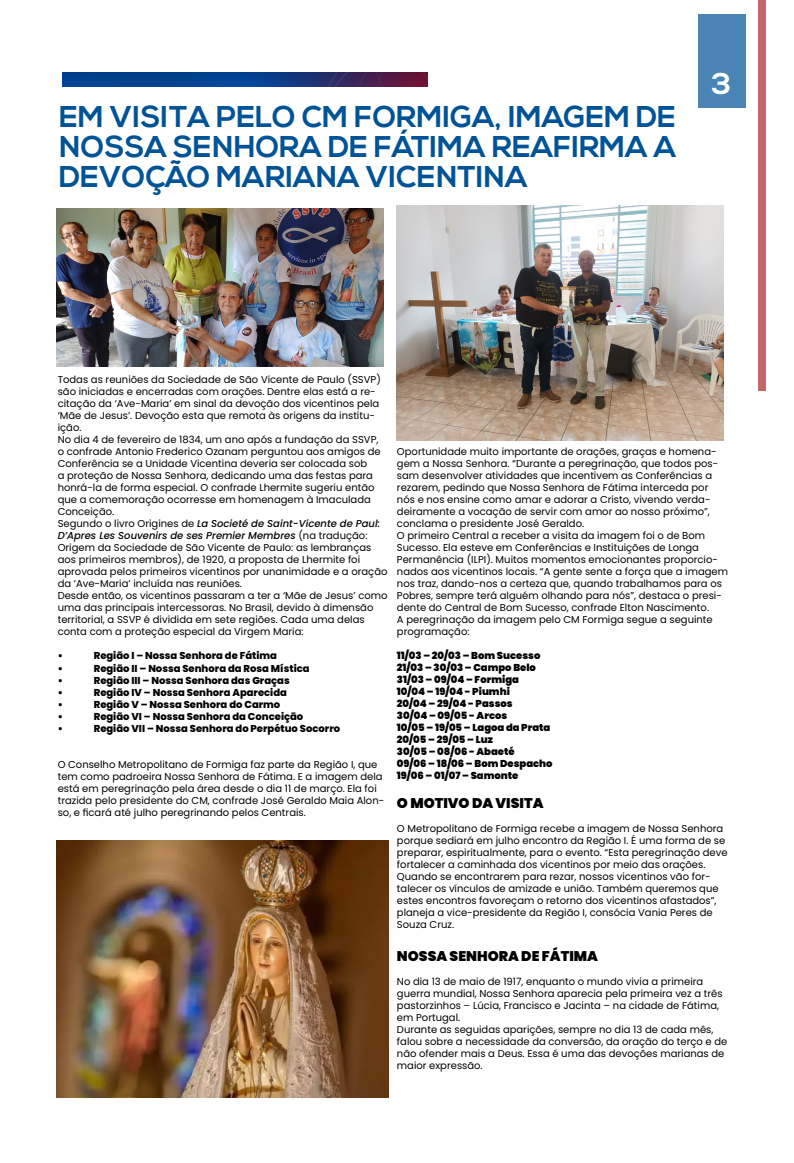
<style>
.page{position:relative;width:794px;height:1163px;background:#fff}
.page>*{position:absolute;margin:0;border:0;box-sizing:border-box;transform-origin:0 0}
.t1{font:700 30px/30px "Nexa";color:#005396;text-align:justify}
.t2{font:700 30px "Nexa";color:#fff}
.t3{font:900 14px "Poppins";color:#000}
.t4{font:10px/12px "Poppins";color:#000}
.t5{font:800 10px "Poppins";color:#000}
.t6{font:900 10px "Poppins";color:#000}
.s1{font-weight:500;font-style:italic}
</style>
<div class="page">
<div style="left:757px;top:0;width:8px;height:390px;background:#c4676c"></div>
<div style="left:698px;top:14px;width:47px;height:94px;background:#4a84b4"></div>
<img style="left:62px;top:72px;width:366px;height:14px">
<img style="left:57px;top:208px;width:326px;height:158px">
<img style="left:397px;top:206px;width:326px;height:234px">
<img style="left:57px;top:840px;width:331px;height:256px">
<p class="t1" style="left:59px;top:103px;width:619px">EM VISITA PELO CM FORMIGA, IMAGEM DE NOSSA SENHORA DE FÁTIMA REAFIRMA A DEVOÇÃO MARIANA VICENTINA</p>
<p class="t2" style="left:711px;top:66px;width:21px">3</p>
<p class="t4" style="left:58px;top:374px;width:325px">Todas as reuniões da Sociedade de São Vicente de Paulo (SSVP) são iniciadas e encerradas com orações. Dentre elas está a re&shy;citação da ‘Ave-Maria’ em sinal da devoção dos vicentinos pela ‘Mãe de Jesus’. Devoção esta que remota às origens da institu&shy;ição.</p>
<p class="t4" style="left:58px;top:434px;width:324px">No dia 4 de fevereiro de 1834, um ano após a fundação da SSVP, o confrade Antonio Frederico Ozanam perguntou aos amigos de Conferência se a Unidade Vicentina deveria ser colocada sob<br>a proteção de Nossa Senhora, dedicando uma das festas para honrá-la de forma especial. O confrade Lhermite sugeriu então que a comemoração ocorresse em homenagem à Imaculada Conceição.</p>
<p class="t4" style="left:58px;top:518px;width:331px">Segundo o livro Origines de <span class="s1">La Societé de Saint-Vicente de Paul:<br>D’Apres Les Souvenirs de ses Premier Membres</span> (na tradução:<br>Origem da Sociedade de São Vicente de Paulo: as lembranças aos primeiros membros), de 1920, a proposta de Lhermite foi aprovada pelos primeiros vicentinos por unanimidade e a oração da ‘Ave-Maria’ incluída nas reuniões.</p>
<p class="t4" style="left:58px;top:590px;width:331px">Desde então, os vicentinos passaram a ter a ‘Mãe de Jesus’ como uma das principais intercessoras. No Brasil, devido à dimensão territorial, a SSVP é dividida em sete regiões. Cada uma delas conta com a proteção especial da Virgem Maria:</p>
<p class="t5" style="left:58px;top:650px;width:7px">•</p>
<p class="t5" style="left:94px;top:650px;width:185px">Região I – Nossa Senhora de Fátima</p>
<p class="t5" style="left:58px;top:662px;width:7px">•</p>
<p class="t5" style="left:94px;top:662px;width:217px">Região II – Nossa Senhora da Rosa Mística</p>
<p class="t5" style="left:58px;top:674px;width:7px">•</p>
<p class="t5" style="left:94px;top:674px;width:197px">Região III – Nossa Senhora das Graças</p>
<p class="t5" style="left:58px;top:686px;width:7px">•</p>
<p class="t5" style="left:94px;top:686px;width:195px">Região IV – Nossa Senhora Aparecida</p>
<p class="t5" style="left:58px;top:698px;width:7px">•</p>
<p class="t5" style="left:94px;top:698px;width:188px">Região V – Nossa Senhora do Carmo</p>
<p class="t5" style="left:58px;top:710px;width:7px">•</p>
<p class="t5" style="left:94px;top:710px;width:211px">Região VI – Nossa Senhora da Conceição</p>
<p class="t5" style="left:58px;top:722px;width:7px">•</p>
<p class="t5" style="left:94px;top:722px;width:248px">Região VII – Nossa Senhora do Perpétuo Socorro</p>
<p class="t4" style="left:58px;top:758px;width:328px">O Conselho Metropolitano de Formiga faz parte da Região I, que tem como padroeira Nossa Senhora de Fátima. E a imagem dela está em peregrinação pela área desde o dia 11 de março. Ela foi trazida pelo presidente do CM, confrade José Geraldo Maia Alon&shy;so, e ficará até julho peregrinando pelos Centrais.</p>
<p class="t4" style="left:397px;top:445px;width:323px">Oportunidade muito importante de orações, graças e homena&shy;gem a Nossa Senhora. “Durante a peregrinação, que todos pos&shy;sam desenvolver atividades que incentivem as Conferências a rezarem, pedindo que Nossa Senhora de Fátima interceda por nós e nos ensine como amar e adorar a Cristo, vivendo verda&shy;deiramente a vocação de servir com amor ao nosso próximo”, conclama o presidente José Geraldo.</p>
<p class="t4" style="left:397px;top:529px;width:332px">O primeiro Central a receber a visita da imagem foi o de Bom Sucesso. Ela esteve em Conferências e Instituições de Longa Permanência (ILPI). Muitos momentos emocionantes proporcio&shy;nados aos vicentinos locais. “A gente sente a força que a imagem nos traz, dando-nos a certeza que, quando trabalhamos para os Pobres, sempre terá alguém olhando para nós”, destaca o presi&shy;dente do Central de Bom Sucesso, confrade Elton Nascimento.</p>
<p class="t4" style="left:397px;top:613px;width:317px">A peregrinação da imagem pelo CM Formiga segue a seguinte programação:</p>
<p class="t6" style="left:397px;top:649px;width:145px">11/03 – 20/03 – Bom Sucesso</p>
<p class="t6" style="left:397px;top:661px;width:140px">21/03 – 30/03 – Campo Belo</p>
<p class="t6" style="left:397px;top:673px;width:123px">31/03 – 09/04 – Formiga</p>
<p class="t6" style="left:397px;top:685px;width:114px">10/04 – 19/04 - Piumhi</p>
<p class="t6" style="left:397px;top:697px;width:117px">20/04 – 29/04 - Passos</p>
<p class="t6" style="left:397px;top:709px;width:112px">30/04 – 09/05 - Arcos</p>
<p class="t6" style="left:397px;top:721px;width:155px">10/05 – 19/05 – Lagoa da Prata</p>
<p class="t6" style="left:397px;top:733px;width:97px">20/05 – 29/05 – Luz</p>
<p class="t6" style="left:397px;top:745px;width:119px">30/05 – 08/06 - Abaeté</p>
<p class="t6" style="left:397px;top:757px;width:157px">09/06 – 18/06 – Bom Despacho</p>
<p class="t6" style="left:397px;top:769px;width:123px">19/06 – 01/07 – Samonte</p>
<p class="t3" style="left:397px;top:794px;width:148px">O MOTIVO DA VISITA</p>
<p class="t4" style="left:397px;top:822px;width:332px">O Metropolitano de Formiga recebe a imagem de Nossa Senhora porque sediará em julho encontro da Região I. É uma forma de se preparar, espiritualmente, para o evento. “Esta peregrinação deve fortalecer a caminhada dos vicentinos por meio das orações.<br>Quando se encontrarem para rezar, nossos vicentinos vão for&shy;talecer os vínculos de amizade e união. Também queremos que estes encontros favoreçam o retorno dos vicentinos afastados”, planeja a vice-presidente da Região I, consócia Vania Peres de Souza Cruz.</p>
<p class="t3" style="left:397px;top:948px;width:202px">NOSSA SENHORA DE FÁTIMA</p>
<p class="t4" style="left:397px;top:975px;width:327px">No dia 13 de maio de 1917, enquanto o mundo vivia a primeira guerra mundial, Nossa Senhora aparecia pela primeira vez a três pastorzinhos – Lúcia, Francisco e Jacinta – na cidade de Fátima, em Portugal.</p>
<p class="t4" style="left:397px;top:1023px;width:332px">Durante as seguidas aparições, sempre no dia 13 de cada mês, falou sobre a necessidade da conversão, da oração do terço e de não ofender mais a Deus. Essa é uma das devoções marianas de maior expressão.</p>
</div>
